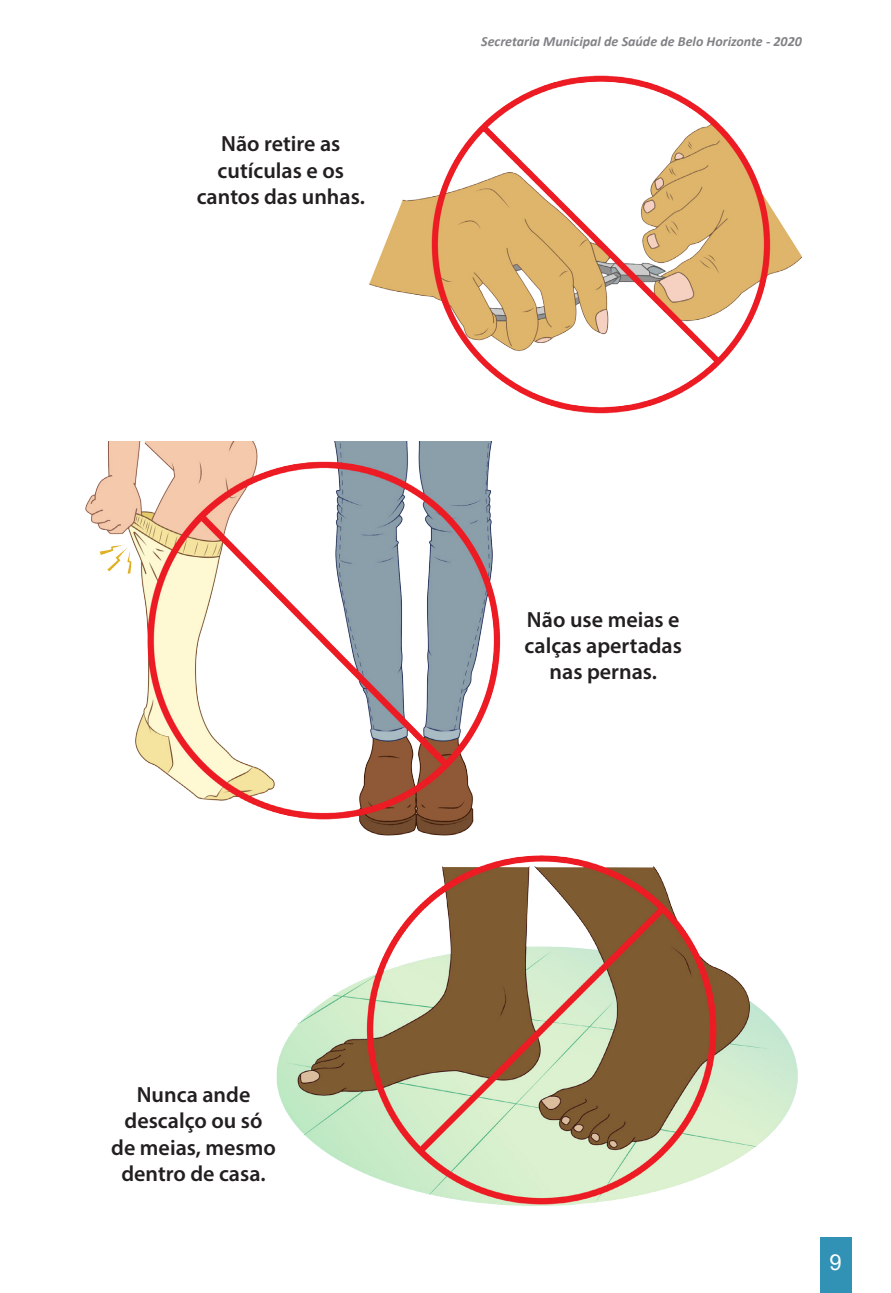
<style>
.page{position:relative;width:891px;height:1293px;background:#fff}
.page>*{position:absolute;margin:0;border:0;box-sizing:border-box;transform-origin:0 0}
.Recuo{font:600 22px/26.4px "Myriad Pro";color:#231f20;text-align:center}
.t1{font:22px "Arial";color:#fff}
.t2{font:italic 700 14px "Calibri";color:#808285}
</style>
<div class="page">
<div style="left:819px;top:1237px;width:32px;height:56px;background:#3192b5"></div>
<img style="left:369px;top:75px;width:432px;height:339px">
<img style="left:276px;top:855px;width:522px;height:351px">
<img style="left:85px;top:442px;width:416px;height:394px">
<p class="Recuo" style="left:197px;top:130px;width:169px">Não retire as cutículas e os cantos das unhas.</p>
<p class="t2" style="left:481px;top:31px;width:322px">Secretaria Municipal de Saúde de Belo Horizonte - 2020</p>
<p class="Recuo" style="left:111px;top:1080px;width:166px">Nunca ande descalço ou só de meias, mesmo dentro de casa.</p>
<p class="Recuo" style="left:524px;top:605px;width:159px">Não use meias e calças apertadas nas pernas.</p>
<p class="t1" style="left:829px;top:1247px;width:14px">9</p>
</div>
